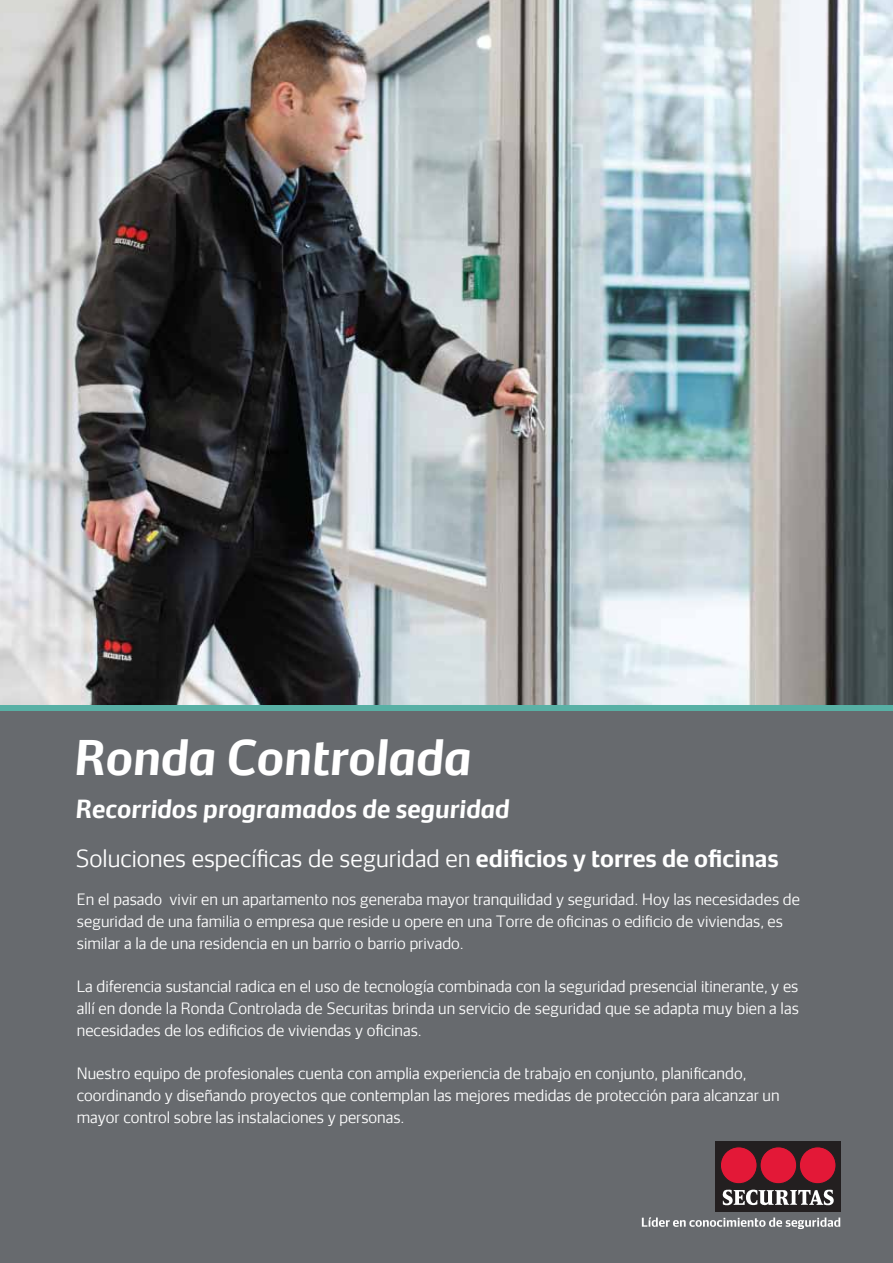
<style>
.page{position:relative;width:893px;height:1263px;background:#676a6e}
.page>*{position:absolute;margin:0;border:0;box-sizing:border-box;transform-origin:0 0}
.t1{font:italic 700 45.75px "Securitas Sans TT";color:#fff}
.t2{font:italic 700 24px "Securitas Sans TT";color:#fff}
.t3{font:300 22.65px "Securitas Sans TT";color:#fff}
.t4{font:300 15px/21.8px "Securitas Sans TT";color:#fff}
.s1{font-weight:700}
</style>
<div class="page">
<img style="left:0;top:0;width:893px;height:705px">
<div style="left:715px;top:1141px;width:126px;height:71px;background:#231f20"></div>
<svg style="left:722px;top:1189px;width:112px;height:17px"></svg>
<div style="left:720px;top:1147px;width:37px;height:37px;background:#e31837;border-radius:50%"></div>
<div style="left:720px;top:1147px;width:37px;height:37px;border:1px solid #231f20;border-radius:50%"></div>
<div style="left:760px;top:1147px;width:37px;height:37px;background:#e31837;border-radius:50%"></div>
<div style="left:760px;top:1147px;width:37px;height:37px;border:1px solid #231f20;border-radius:50%"></div>
<div style="left:799px;top:1147px;width:37px;height:37px;background:#e31837;border-radius:50%"></div>
<div style="left:799px;top:1147px;width:37px;height:37px;border:1px solid #231f20;border-radius:50%"></div>
<svg style="left:642px;top:1217px;width:198px;height:12px"></svg>
<div style="left:0;top:705px;width:893px;height:6px;background:#58b0a5"></div>
<h1 class="t1" style="left:74px;top:717px;width:399px">Ronda Controlada</h1>
<h2 class="t2" style="left:75px;top:788px;width:436px">Recorridos programados de seguridad</h2>
<h3 class="t3" style="left:75px;top:840px;width:705px">Soluciones específicas de seguridad en <span class="s1">edificios y torres de oficinas</span></h3>
<p class="t4" style="left:77px;top:887px;width:725px">En el pasado vivir en un apartamento nos generaba mayor tranquilidad y seguridad. Hoy las necesidades de seguridad de una familia o empresa que reside u opere en una Torre de oficinas o edificio de viviendas, es similar a la de una residencia en un barrio o barrio privado.</p>
<p class="t4" style="left:77px;top:974px;width:724px;text-align:justify">La diferencia sustancial radica en el uso de tecnología combinada con la seguridad presencial itinerante, y es allí en donde la Ronda Controlada de Securitas brinda un servicio de seguridad que se adapta muy bien a las necesidades de los edificios de viviendas y oficinas.</p>
<p class="t4" style="left:77px;top:1061px;width:704px">Nuestro equipo de profesionales cuenta con amplia experiencia de trabajo en conjunto, planificando, coordinando y diseñando proyectos que contemplan las mejores medidas de protección para alcanzar un mayor control sobre las instalaciones y personas.</p>
</div>
